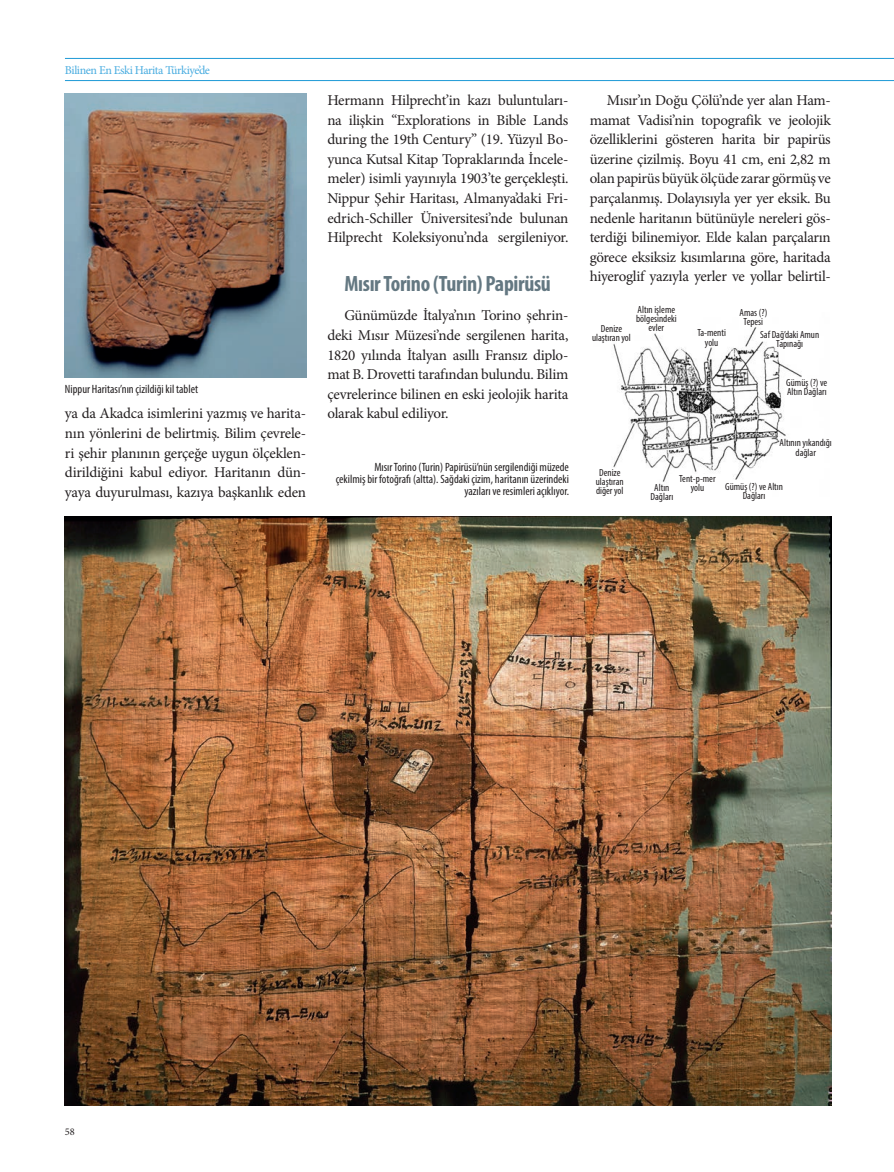
<style>
.page{position:relative;width:894px;height:1172px;background:#fff}
.page>*{position:absolute;margin:0;border:0;box-sizing:border-box;transform-origin:0 0}
.t1{font:700 condensed 22.2px "Myriad Pro";letter-spacing:-.015em;color:#647882}
.t2{font:15px/19.5px "Minion Pro";letter-spacing:-.02em;color:#231f20;text-align:justify}
.t3{font:condensed 12px/12px "Myriad Pro";color:#231f20;text-align:right}
.t4{font:12px "Minion Pro";letter-spacing:-.035em;color:#48ace0}
.t5{font:condensed 10.35px/9px "Myriad Pro";color:#231f20;text-align:center}
.t6{font:10.35px "Minion Pro";color:#231f20}
</style>
<div class="page">
<hr style="left:65px;top:80px;width:828px;height:1px;background:#1d99d6">
<hr style="left:65px;top:58px;width:828px;height:1px;background:#1d99d6">
<img style="left:65px;top:516px;width:766px;height:589px">
<img style="left:613px;top:324px;width:189px;height:158px">
<img style="left:65px;top:93px;width:241px;height:284px">
<p class="t4" style="left:65px;top:62px;width:147px">Bilinen En Eski Harita Türkiye’de</p>
<p class="t3" style="left:65px;top:383px;width:135px">Nippur Haritası’nın çizildiği kil tablet</p>
<p class="t2" style="left:65px;top:404px;width:242px">ya da Akadca isimlerini yazmış ve harita&shy;nın yönlerini de belirtmiş. Bilim çevrele&shy;ri şehir planının gerçeğe uygun ölçeklen&shy;dirildiğini kabul ediyor. Haritanın dün&shy;yaya duyurulması, kazıya başkanlık eden</p>
<p class="t2" style="left:327px;top:91px;width:242px">Hermann Hilprecht’in kazı buluntuları&shy;na ilişkin “Explorations in Bible Lands during the 19th Century” (19. Yüzyıl Bo&shy;yunca Kutsal Kitap Topraklarında İncele&shy;meler) isimli yayınıyla 1903’te gerçekleşti.<br>Nippur Şehir Haritası, Almanya’daki Fri&shy;edrich-Schiller Üniversitesi’nde bulunan Hilprecht Koleksiyonu’nda sergileniyor.</p>
<h1 class="t1" style="left:344px;top:270px;width:208px">Mısır Torino (Turin) Papirüsü</h1>
<p class="t2" style="left:327px;top:306px;width:242px;text-indent:17px">Günümüzde İtalya’nın Torino şehrin&shy;deki Mısır Müzesi’nde sergilenen harita, 1820 yılında İtalyan asıllı Fransız diplo&shy;mat B. Drovetti tarafından bulundu. Bilim çevrelerince bilinen en eski jeolojik harita olarak kabul ediliyor.</p>
<p class="t3" style="left:336px;top:461px;width:235px">Mısır Torino (Turin) Papirüsü’nün sergilendiği müzede<br>çekilmiş bir fotoğrafı (altta). Sağdaki çizim, haritanın üzerindeki yazıları ve resimleri açıklıyor.</p>
<p class="t2" style="left:589px;top:91px;width:242px;text-indent:17px">Mısır’ın Doğu Çölü’nde yer alan Ham&shy;mamat Vadisi’nin topografik ve jeolojik özelliklerini gösteren harita bir papirüs üzerine çizilmiş. Boyu 41 cm, eni 2,82 m olan papirüs büyük ölçüde zarar görmüş ve parçalanmış. Dolayısıyla yer yer eksik. Bu nedenle haritanın bütünüyle nereleri gös&shy;terdiği bilinemiyor. Elde kalan parçaların görece eksiksiz kısımlarına göre, haritada hiyeroglif yazıyla yerler ve yollar belirtil-</p>
<p class="t5" style="left:636px;top:304px;width:42px">Altın işleme bölgesindeki evler</p>
<p class="t5" style="left:592px;top:324px;width:40px">Denize ulaştıran yol</p>
<p class="t5" style="left:697px;top:328px;width:30px">Ta-menti yolu</p>
<p class="t5" style="left:739px;top:308px;width:29px">Amas (?)<br>Tepesi</p>
<p class="t5" style="left:760px;top:330px;width:61px">Saf Dağ’daki Amun<br>Tapınağı</p>
<p class="t5" style="left:786px;top:377px;width:43px;text-align:left">Gümüş (?) ve<br>Altın Dağları</p>
<p class="t5" style="left:595px;top:468px;width:29px">Denize ulaştıran diğer yol</p>
<p class="t5" style="left:679px;top:474px;width:38px">Tent-p-mer</p>
<p class="t5" style="left:654px;top:482px;width:17px">Altın</p>
<p class="t5" style="left:690px;top:483px;width:15px">yolu</p>
<p class="t5" style="left:650px;top:491px;width:24px">Dağları</p>
<p class="t5" style="left:779px;top:438px;width:54px">Altının yıkandığı dağlar</p>
<p class="t5" style="left:725px;top:481px;width:59px">Gümüş (?) ve Altın<br>Dağları</p>
<p class="t6" style="left:65px;top:1124px;width:11px">58</p>
</div>
